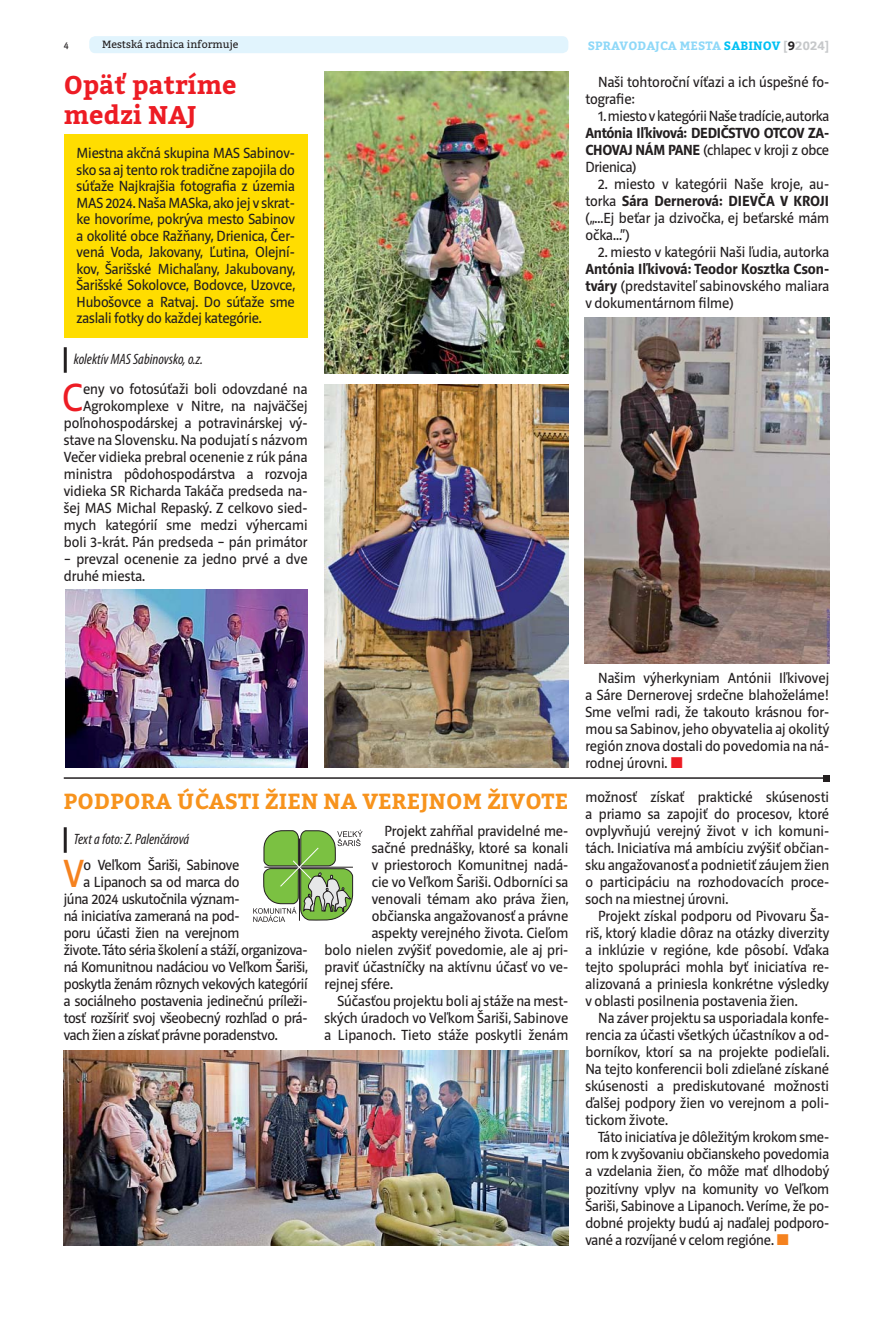
<style>
.page{position:relative;width:893px;height:1319px;background:#fff}
.page>*{position:absolute;margin:0;border:0;box-sizing:border-box;transform-origin:0 0}
.t1{font:40.2px "Riga";color:#f5821f}
.t2{font:40.2px "Riga";color:#ed1c24}
.t3{font:700 25.5px/30px "Bitter";color:#ed1c24}
.t4{font:700 21.75px "Bitter";letter-spacing:.01em;color:#f7931d}
.t5{font:15px/17px "Riga";color:#231f20;text-align:justify}
.t6{font:15px "Riga";letter-spacing:-.02em;color:#231f20}
.t7{font:700 15px/17px "Riga";letter-spacing:-.02em;color:#231f20;text-align:justify}
.t8{font:italic condensed 15px "Myriad Pro";color:#231f20}
.t9{font:700 12px "Bitter";letter-spacing:.01em;color:#8ed8f8}
.t10{font:10.5px "Bitter";color:#231f20}
.t11{font:10.5px "Riga";color:#231f20}
.s1{color:#00c0f3}
.s2{color:#c6c8ca}
.s3{color:#231f20}
.s4{font-weight:400}
.s5{font-weight:700}
</style>
<div class="page">
<div style="left:89px;top:36px;width:479px;height:17px;background:#e1f4fd;border-radius:6px"></div>
<hr style="left:64px;top:777px;width:762px;height:1px;background:#231f20">
<svg style="left:823px;top:775px;width:6px;height:6px"></svg>
<div style="left:64px;top:134px;width:244px;height:204px;background:#fd0"></div>
<hr style="left:64px;top:347px;width:3px;height:25px;background:#231f20">
<hr style="left:64px;top:827px;width:3px;height:25px;background:#231f20">
<img style="left:66px;top:589px;width:242px;height:178px">
<img style="left:325px;top:72px;width:243px;height:302px">
<img style="left:325px;top:384px;width:243px;height:383px">
<img style="left:585px;top:317px;width:244px;height:346px">
<svg style="left:253px;top:829px;width:110px;height:93px"></svg>
<img style="left:64px;top:1050px;width:504px;height:195px">
<p class="t11" style="left:64px;top:40px;width:6px">4</p>
<p class="t10" style="left:102px;top:39px;width:138px">Mestská radnica informuje</p>
<p class="t9" style="left:588px;top:40px;width:243px">SPRAVODAJCA MESTA <span class="s1">SABINOV</span> <span class="s2">[</span><span class="s3">9</span><span class="s2">2024]</span></p>
<h2 class="t3" style="left:64px;top:71px;width:174px">Opäť patríme medzi NAJ</h2>
<p class="t5" style="left:77px;top:146px;width:220px;line-height:16.5px">Miestna akčná skupina MAS Sabinov&shy;sko sa aj tento rok tradične zapojila do súťaže Najkrajšia fotografia z územia MAS 2024. Naša MASka, ako jej v skrat&shy;ke hovoríme, pokrýva mesto Sabinov a okolité obce Ražňany, Drienica, Čer&shy;vená Voda, Jakovany, Ľutina, Olejní&shy;kov, Šarišské Michaľany, Jakubovany, Šarišské Sokolovce, Bodovce, Uzovce, Hubošovce a Ratvaj. Do súťaže sme zaslali fotky do každej kategórie.</p>
<p class="t8" style="left:74px;top:353px;width:131px">kolektív MAS Sabinovsko, o.z.</p>
<p class="t5" style="left:64px;top:381px;width:245px;text-align:right">eny vo fotosúťaži boli odovzdané na Agrokomplexe v Nitre, na najväčšej poľnohospodárskej a potravinárskej vý&shy;stave na Slovensku. Na podujatí s názvom Večer vidieka prebral ocenenie z rúk pána ministra pôdohospodárstva a rozvoja vidieka SR Richarda Takáča predseda na&shy;šej MAS Michal Repaský. Z celkovo sied&shy;mych kategórií sme medzi výhercami boli 3-krát. Pán predseda – pán primátor</p>
<p class="t5" style="left:64px;top:551px;width:245px">– prevzal ocenenie za jedno prvé a dve druhé miesta.</p>
<h1 class="t2" style="left:62px;top:377px;width:23px">C</h1>
<p class="t5" style="left:585px;top:74px;width:245px;text-indent:13px">Naši tohtoroční víťazi a ich úspešné fo&shy;tografie:</p>
<p class="t6" style="left:598px;top:109px;width:233px">1. miesto v kategórii Naše tradície, autorka</p>
<p class="t7" style="left:585px;top:125px;width:245px">Antónia Iľkivová: DEDIČSTVO OTCOV ZA-CHOVAJ NÁM PANE <span class="s4">(chlapec v kroji z obce Drienica)</span></p>
<p class="t5" style="left:585px;top:176px;width:245px;text-indent:13px">2. miesto v kategórii Naše kroje, au&shy;torka <span class="s5">Sára Dernerová: DIEVČA V KROJI </span>(„...Ej beťar ja dzivočka, ej beťarské mám očka...“)</p>
<p class="t5" style="left:598px;top:244px;width:232px">2. miesto v kategórii Naši ľudia, autorka</p>
<p class="t5" style="left:585px;top:262px;width:245px"><span class="s5">Antónia Iľkivová: Teodor Kosztka Cson&shy;tváry</span> (predstaviteľ sabinovského maliara v dokumentárnom filme)</p>
<h3 class="t4" style="left:64px;top:791px;width:506px">PODPORA ÚČASTI ŽIEN NA VEREJNOM ŽIVOTE</h3>
<p class="t8" style="left:74px;top:833px;width:117px">Text a foto: Z. Palenčárová</p>
<h1 class="t1" style="left:64px;top:853px;width:22px">V</h1>
<p class="t6" style="left:83px;top:857px;width:157px">o Veľkom Šariši, Sabinove</p>
<p class="t6" style="left:83px;top:874px;width:158px">a Lipanoch sa od marca do</p>
<p class="t6" style="left:64px;top:891px;width:177px">júna 2024 uskutočnila význam-</p>
<p class="t6" style="left:64px;top:908px;width:177px">ná iniciatíva zameraná na pod-</p>
<p class="t6" style="left:64px;top:925px;width:177px">poru účasti žien na verejnom</p>
<p class="t6" style="left:64px;top:942px;width:245px">živote. Táto séria školení a stáží, organizova-</p>
<p class="t6" style="left:64px;top:959px;width:246px">ná Komunitnou nadáciou vo Veľkom Šariši,</p>
<p class="t6" style="left:64px;top:976px;width:245px">poskytla ženám rôznych vekových kategórií</p>
<p class="t6" style="left:64px;top:993px;width:245px">a sociálneho postavenia jedinečnú príleži-</p>
<p class="t6" style="left:64px;top:1010px;width:245px">tosť rozšíriť svoj všeobecný rozhľad o prá-</p>
<p class="t6" style="left:64px;top:1027px;width:215px">vach žien a získať právne poradenstvo.</p>
<p class="t5" style="left:385px;top:823px;width:185px">Projekt zahŕňal pravidelné me-</p>
<p class="t5" style="left:372px;top:840px;width:198px">sačné prednášky, ktoré sa konali</p>
<p class="t5" style="left:372px;top:857px;width:198px">v priestoroch Komunitnej nadá-</p>
<p class="t5" style="left:372px;top:874px;width:198px">cie vo Veľkom Šariši. Odborníci sa</p>
<p class="t5" style="left:372px;top:891px;width:198px">venovali témam ako práva žien,</p>
<p class="t5" style="left:372px;top:908px;width:198px">občianska angažovanosť a právne</p>
<p class="t5" style="left:372px;top:925px;width:198px">aspekty verejného života. Cieľom</p>
<p class="t5" style="left:325px;top:942px;width:245px">bolo nielen zvýšiť povedomie, ale aj pri-</p>
<p class="t5" style="left:325px;top:959px;width:245px">praviť účastníčky na aktívnu účasť vo ve-</p>
<p class="t5" style="left:325px;top:976px;width:70px">rejnej sfére.</p>
<p class="t5" style="left:337px;top:993px;width:233px">Súčasťou projektu boli aj stáže na mest-</p>
<p class="t5" style="left:325px;top:1010px;width:245px">ských úradoch vo Veľkom Šariši, Sabinove</p>
<p class="t5" style="left:325px;top:1027px;width:245px">a Lipanoch. Tieto stáže poskytli ženám</p>
<p class="t5" style="left:585px;top:670px;width:245px;text-indent:13px">Našim výherkyniam Antónii Iľkivovej a Sáre Dernerovej srdečne blahoželáme!<br>Sme veľmi radi, že takouto krásnou for&shy;mou sa Sabinov, jeho obyvatelia aj okolitý región znova dostali do povedomia na ná&shy;rodnej úrovni.</p>
<p class="t5" style="left:585px;top:789px;width:245px">možnosť získať praktické skúsenosti a priamo sa zapojiť do procesov, ktoré ovplyvňujú verejný život v ich komuni&shy;tách. Iniciatíva má ambíciu zvýšiť občian&shy;sku angažovanosť a podnietiť záujem žien o participáciu na rozhodovacích proce&shy;soch na miestnej úrovni.</p>
<p class="t5" style="left:585px;top:908px;width:245px;text-indent:13px">Projekt získal podporu od Pivovaru Ša&shy;riš, ktorý kladie dôraz na otázky diverzity a inklúzie v regióne, kde pôsobí. Vďaka tejto spolupráci mohla byť iniciatíva re&shy;alizovaná a priniesla konkrétne výsledky v oblasti posilnenia postavenia žien.</p>
<p class="t5" style="left:585px;top:1010px;width:246px;text-indent:13px">Na záver projektu sa usporiadala konfe&shy;rencia za účasti všetkých účastníkov a od&shy;borníkov, ktorí sa na projekte podieľali.<br>Na tejto konferencii boli zdieľané získané skúsenosti a prediskutované možnosti ďalšej podpory žien vo verejnom a poli&shy;tickom živote.</p>
<p class="t5" style="left:585px;top:1129px;width:245px;text-indent:13px">Táto iniciatíva je dôležitým krokom sme&shy;rom k zvyšovaniu občianskeho povedomia a vzdelania žien, čo môže mať dlhodobý pozitívny vplyv na komunity vo Veľkom Šariši, Sabinove a Lipanoch. Veríme, že po&shy;dobné projekty budú aj naďalej podporo&shy;vané a rozvíjané v celom regióne.</p>
</div>
